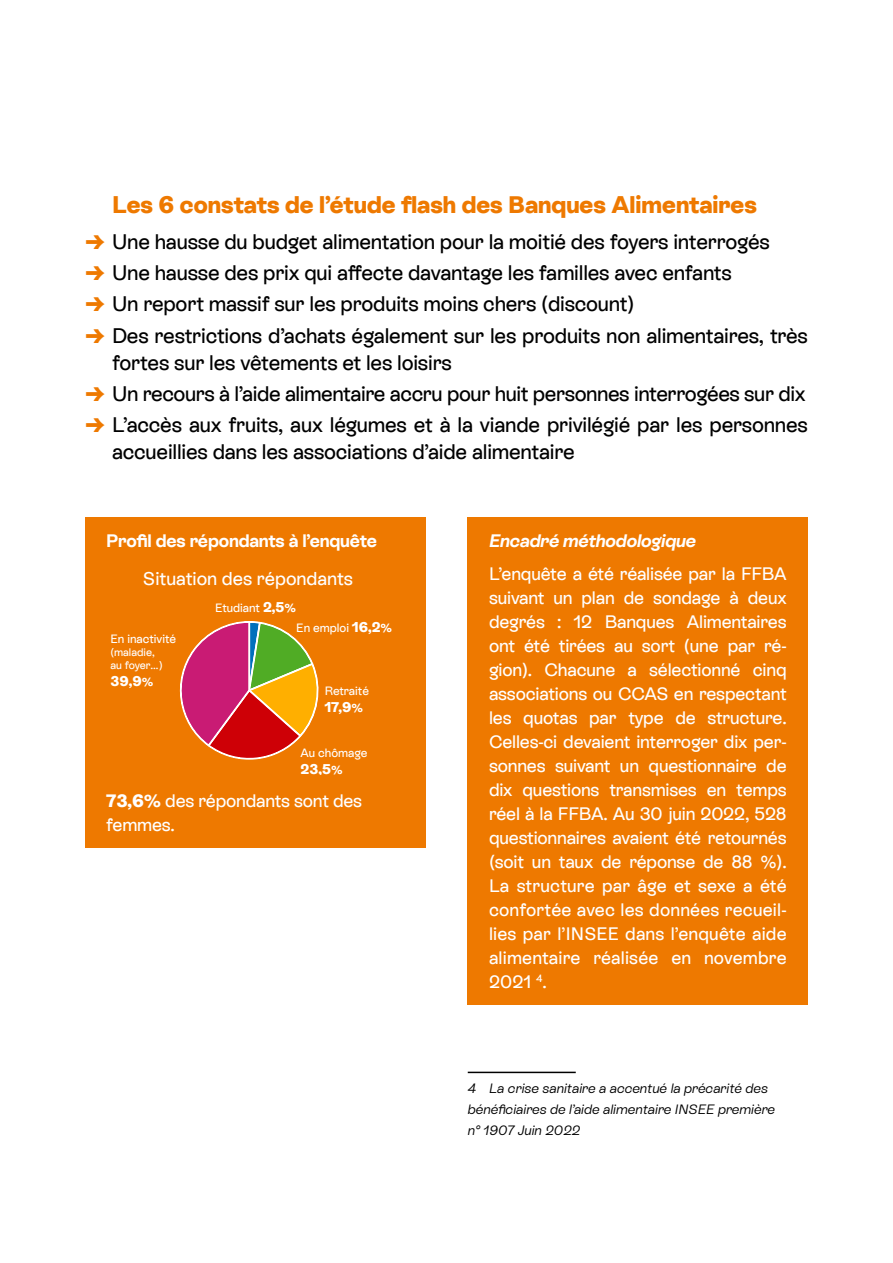
<style>
.page{position:relative;width:893px;height:1263px;background:#fff}
.page>*{position:absolute;margin:0;border:0;box-sizing:border-box;transform-origin:0 0}
.t1{font:800 24px "ES Rebond Grotesque";color:#ee7900}
.t2{font:500 21px/27px "ES Rebond Grotesque";letter-spacing:-.01em;color:#000}
.t3{font:500 18.6px "ES Rebond Grotesque";color:#fff}
.t4{font:500 18px/24px "ES Rebond Grotesque";letter-spacing:.01em;color:#fff;text-align:justify}
.t5{font:500 18px/24px "ES Rebond Grotesque";letter-spacing:-.01em;color:#fff}
.t6{font:700 18px "ES Rebond Grotesque";letter-spacing:-.01em;color:#fff}
.t7{font:italic 700 18px "ES Rebond Grotesque";letter-spacing:-.01em;color:#fff}
.t8{font:800 14.25px "ES Rebond Grotesque";color:#fff}
.t9{font:italic 13.5px/21px "ES Rebond Grotesque";color:#000}
.t10{font:500 12px "ES Rebond Grotesque";color:#fff}
.t11{font:500 10.95px/13px "ES Rebond Grotesque";color:#fff}
.s1{font-weight:800;font-size:27px;color:#ee7900}
.s2{font-size:12px}
.s3{font-weight:800;font-size:14.25px}
.s4{font-weight:800}
</style>
<div class="page">
<div style="left:85px;top:517px;width:340px;height:46px;background:#ee7900"></div>
<div style="left:85px;top:550px;width:340px;height:46px;background:#ee7900"></div>
<div style="left:85px;top:582px;width:340px;height:46px;background:#ee7900"></div>
<div style="left:85px;top:615px;width:340px;height:46px;background:#ee7900"></div>
<div style="left:85px;top:647px;width:340px;height:46px;background:#ee7900"></div>
<div style="left:85px;top:680px;width:340px;height:46px;background:#ee7900"></div>
<div style="left:85px;top:712px;width:340px;height:46px;background:#ee7900"></div>
<div style="left:85px;top:745px;width:340px;height:46px;background:#ee7900"></div>
<div style="left:85px;top:777px;width:340px;height:70px;background:#ee7900"></div>
<svg style="left:179px;top:621px;width:140px;height:139px"></svg>
<div style="left:468px;top:518px;width:340px;height:46px;background:#ee7900"></div>
<div style="left:468px;top:550px;width:340px;height:454px;background:#ee7900"></div>
<hr style="left:468px;top:1072px;width:108px;height:1px;background:#000">
<h1 class="t1" style="left:112px;top:188px;width:646px">Les 6 constats de l’étude flash des Banques Alimentaires</h1>
<p class="t2" style="left:85px;top:227px;width:686px"><span class="s1">→</span> Une hausse du budget alimentation pour la moitié des foyers interrogés</p>
<p class="t2" style="left:85px;top:259px;width:648px"><span class="s1">→</span> Une hausse des prix qui affecte davantage les familles avec enfants</p>
<p class="t2" style="left:85px;top:290px;width:551px"><span class="s1">→</span> Un report massif sur les produits moins chers (discount)</p>
<p class="t2" style="left:112px;top:321px;width:697px;text-indent:-27px"><span class="s1">→</span> Des restrictions d’achats également sur les produits non alimentaires, très fortes sur les vêtements et les loisirs</p>
<p class="t2" style="left:85px;top:379px;width:722px"><span class="s1">→</span> Un recours à l’aide alimentaire accru pour huit personnes interrogées sur dix</p>
<p class="t2" style="left:112px;top:411px;width:697px;text-indent:-27px"><span class="s1">→</span> L’accès aux fruits, aux légumes et à la viande privilégié par les personnes accueillies dans les associations d’aide alimentaire</p>
<p class="t6" style="left:106px;top:528px;width:272px">Profil des répondants à l’enquête</p>
<p class="t3" style="left:143px;top:566px;width:212px">Situation des répondants</p>
<p class="t10" style="left:110px;top:631px;width:67px">En inactivité</p>
<p class="t11" style="left:110px;top:645px;width:54px">(maladie, au foyer…)</p>
<p class="t8" style="left:110px;top:671px;width:44px">39,9<span class="s2">%</span></p>
<p class="t10" style="left:215px;top:599px;width:83px">Etudiant <span class="s3">2,5</span><span class="s4">%</span></p>
<p class="t10" style="left:296px;top:620px;width:97px">En emploi <span class="s3">16,2</span><span class="s4">%</span></p>
<p class="t10" style="left:325px;top:683px;width:46px">Retraité</p>
<p class="t8" style="left:325px;top:697px;width:40px">17,9<span class="s2">%</span></p>
<p class="t10" style="left:301px;top:745px;width:68px">Au chômage</p>
<p class="t8" style="left:301px;top:759px;width:44px">23,5<span class="s2">%</span></p>
<p class="t5" style="left:106px;top:788px;width:257px"><span class="s4">73,6%</span> des répondants sont des femmes.</p>
<p class="t7" style="left:489px;top:528px;width:209px">Encadré méthodologique</p>
<p class="t4" style="left:489px;top:561px;width:299px">L’enquête a été réalisée par la FFBA suivant un plan de sondage à deux degrés : 12 Banques Alimentaires ont été tirées au sort (une par ré&shy;gion). Chacune a sélectionné cinq associations ou CCAS en respectant les quotas par type de structure.<br>Celles-ci devaient interroger dix per&shy;sonnes suivant un questionnaire de dix questions transmises en temps réel à la FFBA. Au 30 juin 2022, 528 questionnaires avaient été retournés (soit un taux de réponse de 88 %).<br>La structure par âge et sexe a été confortée avec les données recueil&shy;lies par l’INSEE dans l’enquête aide alimentaire réalisée en novembre 2021 <sup>4</sup>.</p>
<p class="t9" style="left:468px;top:1078px;width:309px">4 La crise sanitaire a accentué la précarité des bénéficiaires de l’aide alimentaire INSEE première n° 1907 Juin 2022</p>
</div>
